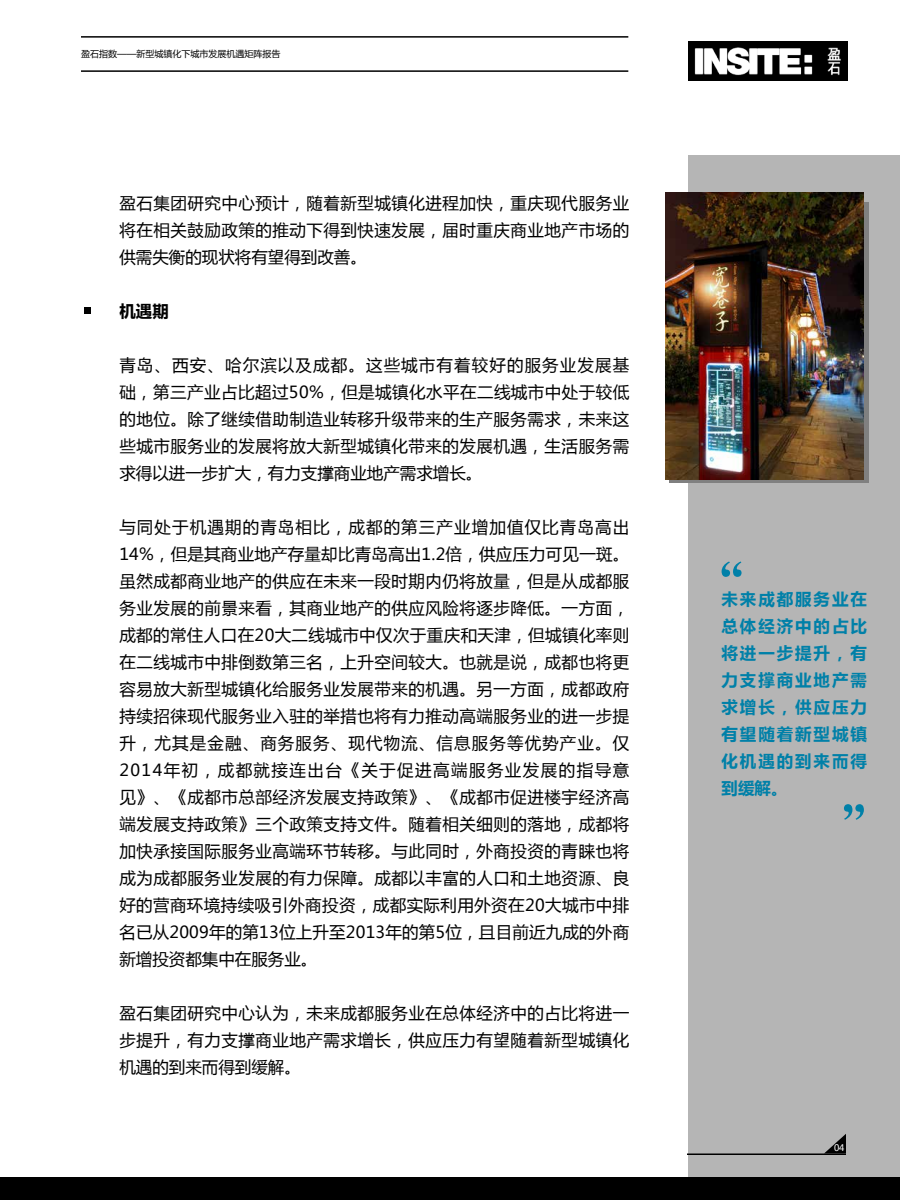
<style>
.page{position:relative;width:900px;height:1200px;background:#fff}
.page>*{position:absolute;margin:0;border:0;box-sizing:border-box;transform-origin:0 0}
.t1{font:16.5px/27px "Microsoft Ya Hei";letter-spacing:.02em;color:#000;text-align:justify}
.t2{font:700 16.5px/27px "Microsoft Ya Hei";letter-spacing:.115em;color:#0080a8;text-align:justify}
.t3{font:700 16.5px "Microsoft Ya Hei";color:#000}
.t4{font:9px "Microsoft Ya Hei";color:#000}
.t5{font:9px "Microsoft Ya Hei";color:#fff}
</style>
<div class="page">
<div style="left:688px;top:155px;width:212px;height:1023px;background:#b5b5b5"></div>
<hr style="left:687px;top:1154px;width:159px;height:1px;background:#000">
<svg style="left:824px;top:1134px;width:22px;height:20px"></svg>
<div style="left:0;top:1178px;width:900px;height:22px;background:#000"></div>
<svg style="left:669px;top:202px;width:199px;height:280px;background:#716c69"></svg>
<img style="left:665px;top:192px;width:198px;height:287px">
<svg style="left:722px;top:561px;width:20px;height:16px"></svg>
<svg style="left:844px;top:804px;width:20px;height:16px"></svg>
<img style="left:688px;top:41px;width:159px;height:39px">
<hr style="left:81px;top:36px;width:547px;height:2px;background:#000">
<hr style="left:81px;top:70px;width:547px;height:2px;background:#000">
<div style="left:84px;top:307px;width:6px;height:7px;background:#000"></div>
<p class="t4" style="left:81px;top:48px;width:201px">盈石指数——新型城镇化下城市发展机遇矩阵报告</p>
<p class="t1" style="left:119px;top:189px;width:511px">盈石集团研究中心预计，随着新型城镇化进程加快，重庆现代服务业将在相关鼓励政策的推动下得到快速发展，届时重庆商业地产市场的供需失衡的现状将有望得到改善。</p>
<p class="t3" style="left:119px;top:299px;width:51px">机遇期</p>
<p class="t1" style="left:119px;top:351px;width:511px">青岛、西安、哈尔滨以及成都。这些城市有着较好的服务业发展基础，第三产业占比超过50%，但是城镇化水平在二线城市中处于较低的地位。除了继续借助制造业转移升级带来的生产服务需求，未来这些城市服务业的发展将放大新型城镇化带来的发展机遇，生活服务需求得以进一步扩大，有力支撑商业地产需求增长。</p>
<p class="t1" style="left:119px;top:513px;width:511px">与同处于机遇期的青岛相比，成都的第三产业增加值仅比青岛高出14%，但是其商业地产存量却比青岛高出1.2倍，供应压力可见一斑。虽然成都商业地产的供应在未来一段时期内仍将放量，但是从成都服务业发展的前景来看，其商业地产的供应风险将逐步降低。一方面，成都的常住人口在20大二线城市中仅次于重庆和天津，但城镇化率则在二线城市中排倒数第三名，上升空间较大。也就是说，成都也将更容易放大新型城镇化给服务业发展带来的机遇。另一方面，成都政府持续招徕现代服务业入驻的举措也将有力推动高端服务业的进一步提升，尤其是金融、商务服务、现代物流、信息服务等优势产业。仅2014年初，成都就接连出台《关于促进高端服务业发展的指导意见》、《成都市总部经济发展支持政策》、《成都市促进楼宇经济高端发展支持政策》三个政策支持文件。随着相关细则的落地，成都将加快承接国际服务业高端环节转移。与此同时，外商投资的青睐也将成为成都服务业发展的有力保障。成都以丰富的人口和土地资源、良好的营商环境持续吸引外商投资，成都实际利用外资在20大城市中排名已从2009年的第13位上升至2013年的第5位，且目前近九成的外商新增投资都集中在服务业。</p>
<p class="t1" style="left:119px;top:999px;width:511px">盈石集团研究中心认为，未来成都服务业在总体经济中的占比将进一步提升，有力支撑商业地产需求增长，供应压力有望随着新型城镇化机遇的到来而得到缓解。</p>
<p class="t2" style="left:722px;top:585px;width:147px">未来成都服务业在总体经济中的占比将进一步提升，有力支撑商业地产需求增长，供应压力有望随着新型城镇化机遇的到来而得到缓解。</p>
<p class="t5" style="left:834px;top:1142px;width:12px">04</p>
</div>
